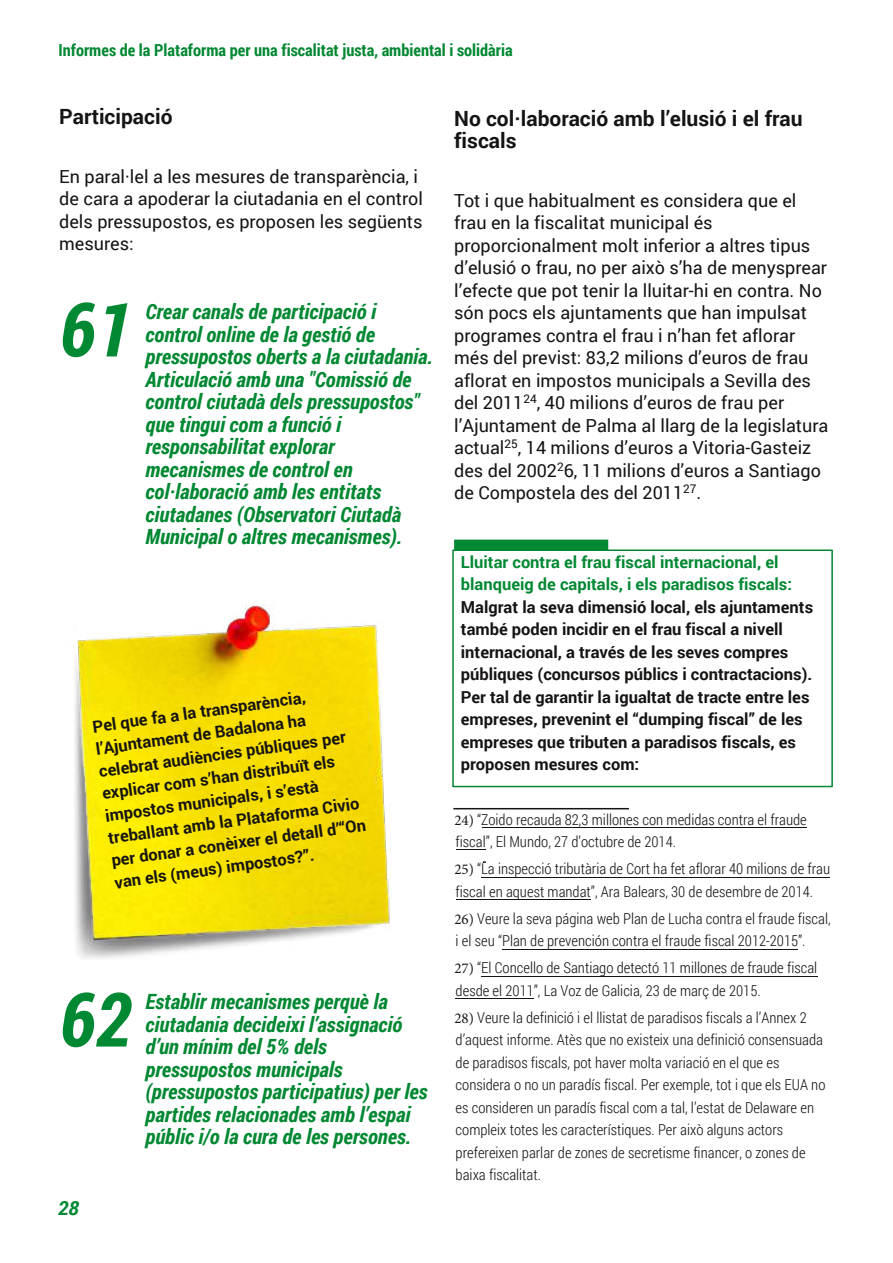
<style>
.page{position:relative;width:893px;height:1263px;background:#fff}
.page>*{position:absolute;margin:0;border:0;box-sizing:border-box;transform-origin:0 0}
.t1{font:italic 700 75px "Roboto Condensed";color:#008832}
.t2{font:italic 700 21px/22.5px "Roboto Condensed";color:#008832}
.t3{font:700 21px/22.5px "Roboto";color:#161413}
.t4{font:italic 700 19.5px "Roboto";color:#008832}
.t5{font:18px/22.5px "Roboto";color:#161413}
.t6{font:700 16.5px/22.5px "Roboto";color:#161413}
.t7{font:700 16.5px/22.5px "Roboto";color:#008832}
.t8{font:700 16.5px "Roboto Condensed";color:#008832}
.t9{font:300 15px/22.5px "Roboto Condensed";color:#161413}
.s1{font-family:"Minion Pro";font-weight:400}
</style>
<div class="page">
<img style="left:75px;top:605px;width:315px;height:354px">
<hr style="left:456px;top:998px;width:78px;height:1px;background:#161413">
<hr style="left:481px;top:976px;width:336px;height:1px;background:#161413">
<hr style="left:502px;top:949px;width:296px;height:1px;background:#161413">
<hr style="left:456px;top:899px;width:135px;height:1px;background:#161413">
<hr style="left:482px;top:877px;width:348px;height:1px;background:#161413">
<svg style="left:456px;top:849px;width:29px;height:1px"></svg>
<hr style="left:482px;top:827px;width:324px;height:1px;background:#161413">
<hr style="left:453px;top:808px;width:176px;height:1px;background:#161413">
<div style="left:452px;top:549px;width:381px;height:238px;border:2px solid #008832"></div>
<div style="left:454px;top:540px;width:154px;height:10px;background:#008832"></div>
<p class="t8" style="left:58px;top:38px;width:456px">Informes de la Plataforma per una fiscalitat justa, ambiental i solidària</p>
<h2 class="t3" style="left:59px;top:105px;width:115px">Participació</h2>
<p class="t5" style="left:59px;top:165px;width:365px">En paral·lel a les mesures de transparència, i de cara a apoderar la ciutadania en el control dels pressupostos, es proposen les següents mesures:</p>
<h1 class="t1" style="left:60px;top:278px;width:73px">61</h1>
<p class="t2" style="left:146px;top:300px;width:289px">Crear canals de participació i control online de la gestió de pressupostos oberts a la ciutadania.<br>Articulació amb una "Comissió de control ciutadà dels pressupostos" que tingui com a funció i responsabilitat explorar mecanismes de control en col·laboració amb les entitats ciutadanes (Observatori Ciutadà<br>Municipal o altres mecanismes).</p>
<p class="t6" style="left:91px;top:715px;width:258px;rotate:-8deg">Pel que fa a la transparència, l’Ajuntament de Badalona ha celebrat audiències públiques per explicar com s’han distribuït els impostos municipals, i s’està treballant amb la Plataforma Civio per donar a conèixer el detall d’“On van els (meus) impostos?”.</p>
<h1 class="t1" style="left:60px;top:968px;width:73px">62</h1>
<h2 class="t2" style="left:145px;top:990px;width:284px">Establir mecanismes perquè la ciutadania decideixi l’assignació d’un mínim del 5% dels pressupostos municipals (pressupostos participatius) per les partides relacionades amb l’espai públic i/o la cura de les persones.</h2>
<h3 class="t4" style="left:58px;top:1195px;width:23px">28</h3>
<h2 class="t3" style="left:454px;top:106px;width:350px">No col·laboració amb l’elusió i el frau fiscals</h2>
<p class="t5" style="left:454px;top:189px;width:376px">Tot i que habitualment es considera que el frau en la fiscalitat municipal és proporcionalment molt inferior a altres tipus d’elusió o frau, no per això s’ha de menysprear l’efecte que pot tenir la lluitar-hi en contra. No són pocs els ajuntaments que han impulsat programes contra el frau i n’han fet aflorar més del previst: 83,2 milions d’euros de frau aflorat en impostos municipals a Sevilla des del 2011<sup>24</sup>, 40 milions d’euros de frau per l’Ajuntament de Palma al llarg de la legislatura actual<sup>25</sup>, 14 milions d’euros a Vitoria-Gasteiz des del 2002<sup>2</sup>6, 11 milions d’euros a Santiago de Compostela des del 2011<sup>27</sup>.</p>
<p class="t7" style="left:461px;top:550px;width:333px">Lluitar contra el frau fiscal internacional, el blanqueig de capitals, i els paradisos fiscals:</p>
<p class="t6" style="left:461px;top:595px;width:354px">Malgrat la seva dimensió local, els ajuntaments també poden incidir en el frau fiscal a nivell internacional, a través de les seves compres públiques (concursos públics i contractacions).<br>Per tal de garantir la igualtat de tracte entre les empreses, prevenint el “dumping fiscal” de les empreses que tributen a paradisos fiscals, es proposen mesures com:</p>
<p class="t9" style="left:454px;top:808px;width:354px"><span class="s1">24)</span> “Zoido recauda 82,3 millones con medidas contra el fraude fiscal”, El Mundo, 27 d’octubre de 2014.</p>
<p class="t9" style="left:454px;top:857px;width:377px"><span class="s1">25)</span> “La inspecció tributària de Cort ha fet aflorar 40 milions de frau fiscal en aquest mandat”, Ara Balears, 30 de desembre de 2014.</p>
<p class="t9" style="left:454px;top:907px;width:378px"><span class="s1">26)</span> Veure la seva página web Plan de Lucha contra el fraude fiscal, i el seu “Plan de prevención contra el fraude fiscal 2012-2015”.</p>
<p class="t9" style="left:454px;top:956px;width:364px"><span class="s1">27)</span> “El Concello de Santiago detectó 11 millones de fraude fiscal desde el 2011”, La Voz de Galicia, 23 de març de 2015.</p>
<p class="t9" style="left:454px;top:1006px;width:373px"><span class="s1">28)</span> Veure la definició i el llistat de paradisos fiscals a l’Annex 2 d’aquest informe. Atès que no existeix una definició consensuada de paradisos fiscals, pot haver molta variació en el que es considera o no un paradís fiscal. Per exemple, tot i que els EUA no es consideren un paradís fiscal com a tal, l’estat de Delaware en compleix totes les característiques. Per això alguns actors prefereixen parlar de zones de secretisme financer, o zones de baixa fiscalitat.</p>
</div>
